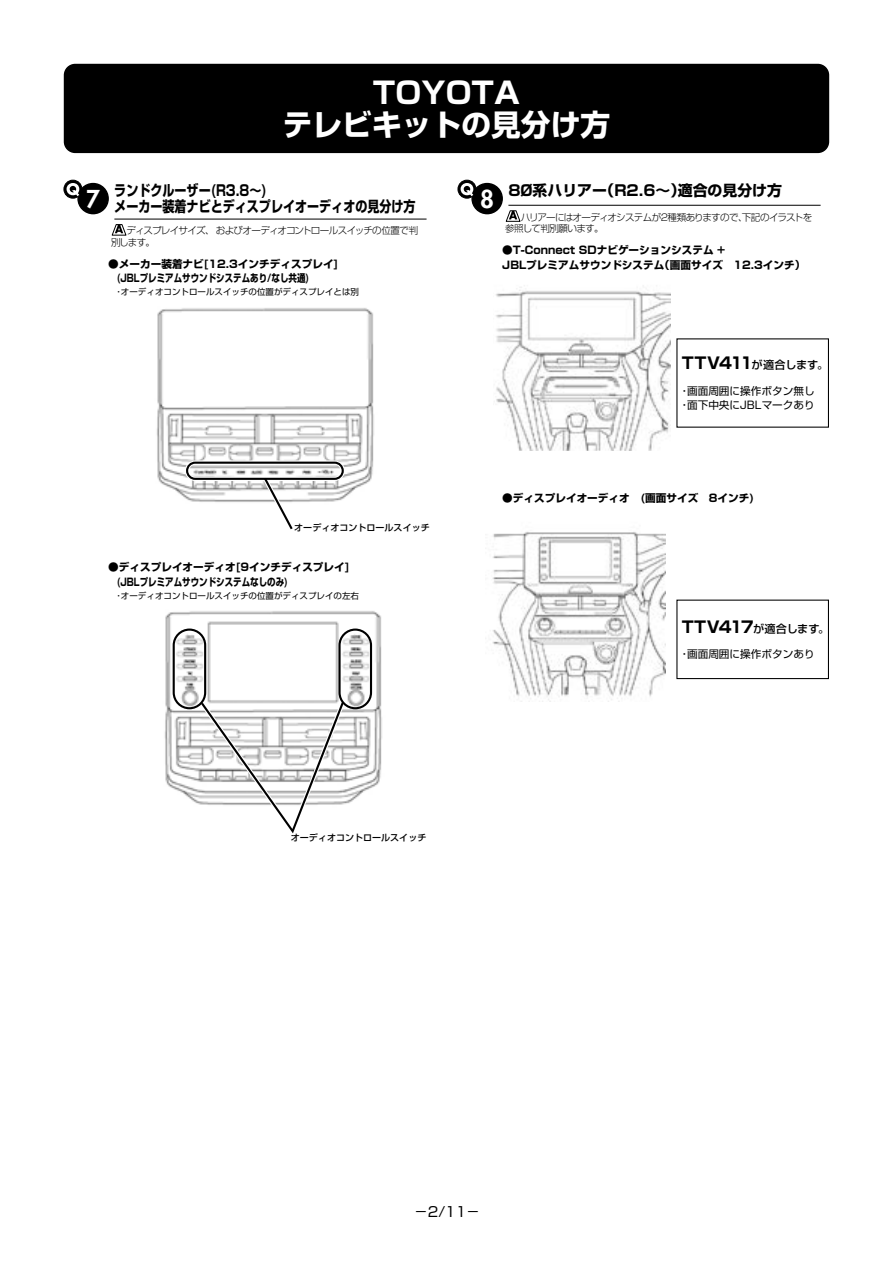
<style>
.page{position:relative;width:893px;height:1263px;background:#fff}
.page>*{position:absolute;margin:0;border:0;box-sizing:border-box;transform-origin:0 0}
.t1{font:700 29.7px/32px "Shin Go Pro";color:#fff;text-align:center}
.t2{font:800 24px "Futura";color:#fff}
.t3{font:700 14.85px/15.9px "Shin Go Pro";color:#000;scale:.81 1}
.t4{font:700 14.85px "Shin Go Pro";color:#000}
.t5{font:13.8px "Shin Go Pro";color:#000}
.t6{font:500 11.1px "Shin Go Pro";letter-spacing:-.005em;color:#000}
.t7{font:700 10.65px/14.9px "Shin Go Pro";color:#000}
.t8{font:10.65px/14.9px "Shin Go Pro";color:#000}
.t9{font:300 9.6px/11.7px "Shin Go Pro";letter-spacing:-.075em;color:#000}
.t10{font:500 9px "Shin Go Pro";color:#000}
.t11{font:8.55px "Shin Go Pro";color:#000}
.s1{font-weight:700;font-size:15.9px}
</style>
<div class="page">
<div style="left:65px;top:65px;width:763px;height:87px;background:#000;border-radius:11px"></div>
<div style="left:64px;top:64px;width:765px;height:89px;border:2px solid #000;border-radius:11px"></div>
<svg style="left:112px;top:224px;width:15px;height:12px"></svg>
<svg style="left:506px;top:210px;width:15px;height:12px"></svg>
<hr style="left:114px;top:219px;width:313px;height:1px;background:#000">
<hr style="left:508px;top:205px;width:313px;height:1px;background:#000">
<div style="left:78px;top:184px;width:30px;height:30px;background:#000;border-radius:50%"></div>
<div style="left:77px;top:183px;width:32px;height:31px;border:1px solid #000;border-radius:50%"></div>
<svg style="left:64px;top:180px;width:18px;height:18px"></svg>
<svg style="left:67px;top:183px;width:13px;height:14px"></svg>
<div style="left:64px;top:180px;width:18px;height:18px;border:1px solid #000;border-radius:50%"></div>
<div style="left:472px;top:184px;width:30px;height:30px;background:#000;border-radius:50%"></div>
<div style="left:471px;top:183px;width:32px;height:31px;border:1px solid #000;border-radius:50%"></div>
<svg style="left:458px;top:180px;width:18px;height:18px"></svg>
<svg style="left:461px;top:183px;width:13px;height:14px"></svg>
<div style="left:458px;top:180px;width:18px;height:18px;border:1px solid #000;border-radius:50%"></div>
<img style="left:156px;top:308px;width:218px;height:194px">
<img style="left:164px;top:611px;width:218px;height:193px">
<div style="left:185px;top:460px;width:160px;height:21px;border:4px solid #fff;border-radius:8px"></div>
<div style="left:186px;top:462px;width:158px;height:18px;border:2px solid #000;border-radius:8px"></div>
<svg style="left:259px;top:473px;width:38px;height:57px"></svg>
<div style="left:338px;top:628px;width:34px;height:81px;border:2px solid #000;border-radius:16px"></div>
<div style="left:173px;top:628px;width:33px;height:81px;border:2px solid #000;border-radius:16px"></div>
<svg style="left:196px;top:697px;width:152px;height:137px"></svg>
<img style="left:496px;top:287px;width:174px;height:164px">
<img style="left:492px;top:532px;width:173px;height:170px">
<div style="left:676px;top:600px;width:153px;height:79px;border:1px solid #000"></div>
<h1 class="t1" style="left:283px;top:73px;width:329px">TOYOTA<br>テレビキットの見分け方</h1>
<h3 class="t3" style="left:114px;top:181px;width:374px">ランドクルーザー(R3.8～)<br>メーカー装着ナビとディスプレイオーディオの見分け方</h3>
<h3 class="t4" style="left:508px;top:179px;width:275px">80系ハリアー（R2.6～）適合の見分け方</h3>
<p class="t9" style="left:111px;top:224px;width:309px;text-indent:15px">ディスプレイサイズ、およびオーディオコントロールスイッチの位置で判別します。</p>
<h2 class="t2" style="left:86px;top:183px;width:15px">7</h2>
<h2 class="t2" style="left:480px;top:183px;width:15px">8</h2>
<p class="t9" style="left:505px;top:210px;width:309px;text-indent:16px">ハリアーにはオーディオシステムが2種類ありますので、下記のイラストを参照して判別願います。</p>
<p class="t7" style="left:502px;top:241px;width:305px">●T-Connect SDナビゲーションシステム +<br>JBLプレミアムサウンドシステム（画面サイズ　12.3インチ）</p>
<p class="t7" style="left:108px;top:255px;width:232px">●メーカー装着ナビ[12.3インチディスプレイ]　(JBLプレミアムサウンドシステムあり/なし共通)</p>
<p class="t11" style="left:108px;top:285px;width:252px">　・オーディオコントロールスイッチの位置がディスプレイとは別</p>
<p class="t6" style="left:682px;top:356px;width:148px"><span class="s1">TTV411</span>が適合します。</p>
<p class="t8" style="left:679px;top:382px;width:137px">・画面周囲に操作ボタン無し・面下中央にJBLマークあり</p>
<p class="t10" style="left:294px;top:520px;width:137px">オーディオコントロールスイッチ</p>
<p class="t7" style="left:108px;top:558px;width:243px">●ディスプレイオーディオ[9インチディスプレイ]　(JBLプレミアムサウンドシステムなしのみ)</p>
<p class="t11" style="left:108px;top:588px;width:252px">　・オーディオコントロールスイッチの位置がディスプレイの左右</p>
<p class="t10" style="left:291px;top:830px;width:137px">オーディオコントロールスイッチ</p>
<p class="t7" style="left:502px;top:489px;width:253px">●ディスプレイオーディオ　(画面サイズ　8インチ)</p>
<p class="t6" style="left:682px;top:620px;width:149px"><span class="s1">TTV417</span>が適合します。</p>
<p class="t8" style="left:679px;top:645px;width:137px">・画面周囲に操作ボタンあり</p>
<p class="t5" style="left:414px;top:1201px;width:68px">−2/11−</p>
</div>
